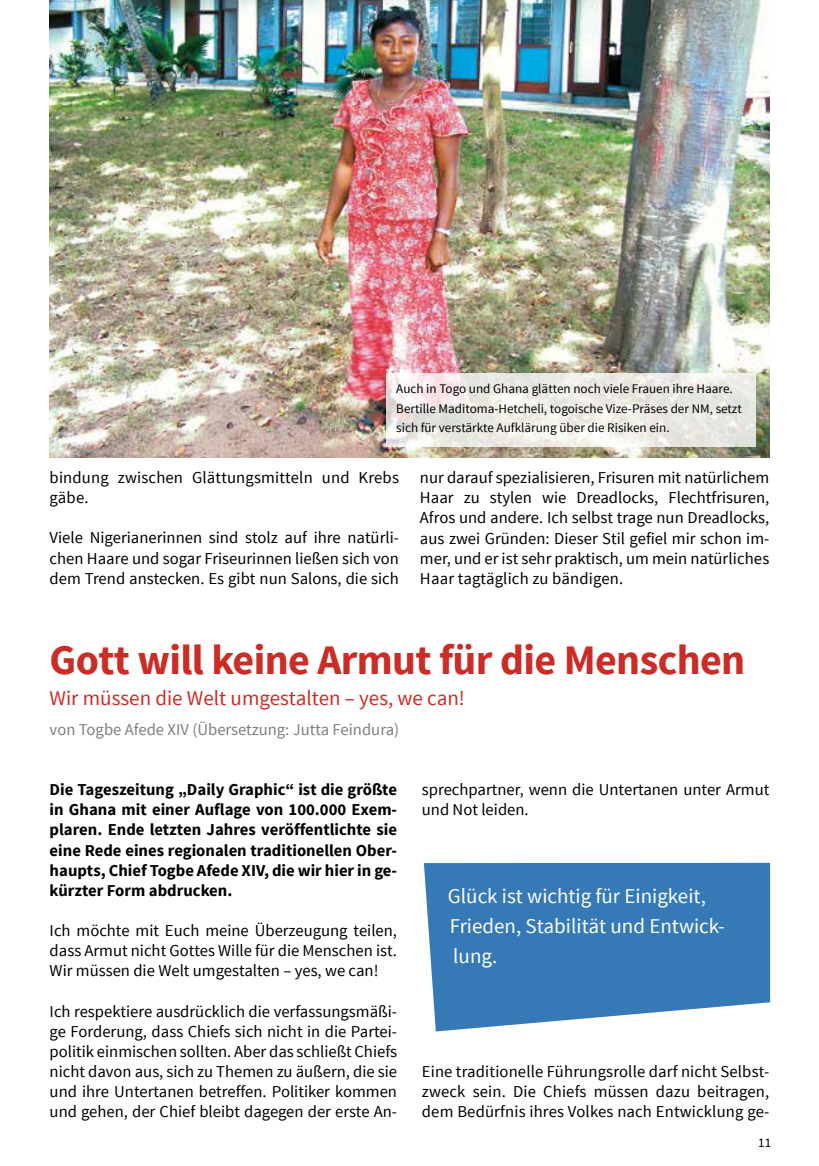
<style>
.page{position:relative;width:819px;height:1166px;background:#fff}
.page>*{position:absolute;margin:0;border:0;box-sizing:border-box;transform-origin:0 0}
.t1{font:700 42px "Source Sans Pro";letter-spacing:-.015em;color:#ca2d26}
.t2{font:21px/30.1px "Source Sans Pro";color:#fff}
.t3{font:21px "Source Sans Pro";color:#ca2d26}
.t4{font:16.62px/20.1px "Source Sans Pro";color:#000;text-align:justify}
.t5{font:700 16.62px/20.1px "Source Sans Pro";color:#000;text-align:justify}
.t6{font:16.62px "Source Sans Pro";color:#817e7b}
.t7{font:13.12px/19.2px "Source Sans Pro";color:#000}
</style>
<div class="page">
<img style="left:50px;top:0;width:719px;height:457px">
<svg style="left:386px;top:374px;width:369px;height:73px;fill:#ece9e4"></svg>
<svg style="left:424px;top:863px;width:346px;height:168px;background:#4986bd"></svg>
<p class="t7" style="left:396px;top:380px;width:347px">Auch in Togo und Ghana glätten noch viele Frauen ihre Haare.<br>Bertille Maditoma-Hetcheli, togoische Vize-Präses der NM, setzt sich für verstärkte Aufklärung über die Risiken ein.</p>
<p class="t4" style="left:50px;top:468px;width:351px">bindung zwischen Glättungsmitteln und Krebs gäbe.</p>
<p class="t4" style="left:50px;top:528px;width:351px">Viele Nigerianerinnen sind stolz auf ihre natürli&shy;chen Haare und sogar Friseurinnen ließen sich von dem Trend anstecken. Es gibt nun Salons, die sich</p>
<p class="t4" style="left:420px;top:468px;width:351px">nur darauf spezialisieren, Frisuren mit natürlichem Haar zu stylen wie Dreadlocks, Flechtfrisuren, Afros und andere. Ich selbst trage nun Dreadlocks, aus zwei Gründen: Dieser Stil gefiel mir schon im&shy;mer, und er ist sehr praktisch, um mein natürliches Haar tagtäglich zu bändigen.</p>
<h1 class="t1" style="left:50px;top:633px;width:697px">Gott will keine Armut für die Menschen</h1>
<p class="t3" style="left:50px;top:684px;width:417px">Wir müssen die Welt umgestalten – yes, we can!</p>
<p class="t6" style="left:50px;top:719px;width:351px">von Togbe Afede XIV (Übersetzung: Jutta Feindura)</p>
<p class="t5" style="left:50px;top:780px;width:349px">Die Tageszeitung „Daily Graphic“ ist die größte in Ghana mit einer Auflage von 100.000 Exem&shy;plaren. Ende letzten Jahres veröffentlichte sie eine Rede eines regionalen traditionellen Ober&shy;haupts, Chief Togbe Afede XIV, die wir hier in ge&shy;kürzter Form abdrucken.</p>
<p class="t4" style="left:50px;top:921px;width:349px">Ich möchte mit Euch meine Überzeugung teilen, dass Armut nicht Gottes Wille für die Menschen ist.<br>Wir müssen die Welt umgestalten – yes, we can!</p>
<p class="t4" style="left:50px;top:1001px;width:349px">Ich respektiere ausdrücklich die verfassungsmäßi&shy;ge Forderung, dass Chiefs sich nicht in die Partei&shy;politik einmischen sollten. Aber das schließt Chiefs nicht davon aus, sich zu Themen zu äußern, die sie und ihre Untertanen betreffen. Politiker kommen und gehen, der Chief bleibt dagegen der erste An-</p>
<p class="t4" style="left:422px;top:780px;width:349px">sprechpartner, wenn die Untertanen unter Armut und Not leiden.</p>
<p class="t2" style="left:448px;top:881px;width:278px">Glück ist wichtig für Einigkeit,<br>Frieden, Stabilität und Entwick&shy;lung.</p>
<p class="t4" style="left:422px;top:1062px;width:349px">Eine traditionelle Führungsrolle darf nicht Selbst&shy;zweck sein. Die Chiefs müssen dazu beitragen, dem Bedürfnis ihres Volkes nach Entwicklung ge-</p>
<p class="t7" style="left:758px;top:1133px;width:15px">11</p>
</div>
